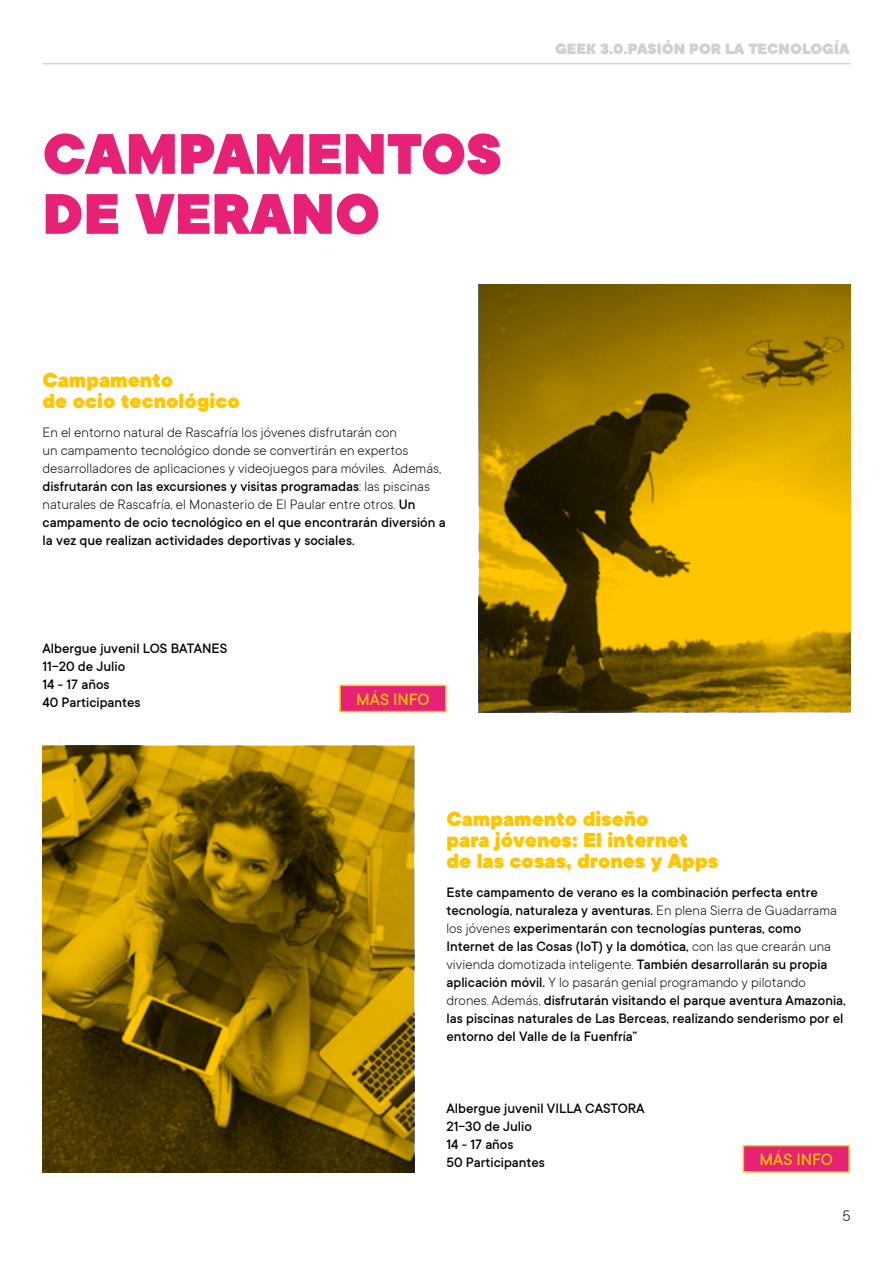
<style>
.page{position:relative;width:893px;height:1263px;background:#fff}
.page>*{position:absolute;margin:0;border:0;box-sizing:border-box;transform-origin:0 0}
.t1{font:900 63px "TT Commons";color:#e72176}
.t2{font:900 22.5px "TT Commons";color:#ffc600}
.t3{font:500 18px "TT Commons";color:#ffc600}
.Cabecera_Interior_No{font:900 16.5px "TT Commons";color:#d0d0d0}
.Cabecera_Interior_No-2{font:300 16.5px "TT Commons";color:#000}
.t4{font:500 15px/18px "TT Commons";color:#000}
.t5{font:300 15px/18px "TT Commons";color:#000}
.s1{font-weight:500}
.s2{font-weight:300}
</style>
<div class="page">
<hr style="left:43px;top:63px;width:807px;height:1px;background:#000">
<div style="left:339px;top:685px;width:107px;height:27px;background:#e72176;border:2px solid #ffc600"></div>
<div style="left:743px;top:1145px;width:107px;height:27px;background:#e72176;border:2px solid #ffc600"></div>
<svg style="left:479px;top:284px;width:371px;height:428px"></svg>
<svg style="left:43px;top:746px;width:371px;height:426px"></svg>
<p class="t1" style="left:43px;top:118px;width:460px">CAMPAMENTOS</p>
<p class="t1" style="left:43px;top:178px;width:339px">DE VERANO</p>
<p class="Cabecera_Interior_No" style="left:555px;top:39px;width:296px">GEEK 3.0.PASIÓN POR LA TECNOLOGÍA</p>
<p class="t2" style="left:43px;top:367px;width:132px">Campamento</p>
<p class="t2" style="left:43px;top:388px;width:199px">de ocio tecnológico</p>
<p class="t5" style="left:43px;top:423px;width:405px">En el entorno natural de Rascafría los jóvenes disfrutarán con<br>un campamento tecnológico donde se convertirán en expertos desarrolladores de aplicaciones y videojuegos para móviles. Además, <span class="s1">disfrutarán con las excursiones y visitas programadas</span>: las piscinas naturales de Rascafría, el Monasterio de El Paular entre otros. <span class="s1">Un campamento de ocio tecnológico en el que encontrarán diversión a la vez que realizan actividades deportivas y sociales.</span></p>
<p class="t4" style="left:43px;top:639px;width:186px">Albergue juvenil LOS BATANES</p>
<p class="t4" style="left:43px;top:657px;width:84px">11-20 de Julio</p>
<p class="t4" style="left:43px;top:675px;width:69px">14 - 17 años</p>
<p class="t4" style="left:43px;top:693px;width:100px">40 Participantes</p>
<p class="t3" style="left:356px;top:689px;width:75px">MÁS INFO</p>
<p class="t2" style="left:446px;top:806px;width:204px">Campamento diseño</p>
<p class="t2" style="left:446px;top:827px;width:243px">para jóvenes: El internet</p>
<p class="t2" style="left:446px;top:848px;width:273px">de las cosas, drones y Apps</p>
<p class="t4" style="left:446px;top:884px;width:401px">Este campamento de verano es la combinación perfecta entre tecnología, naturaleza y aventuras. <span class="s2">En plena Sierra de Guadarrama los jóvenes</span> experimentarán con tecnologías punteras, como Internet de las Cosas (IoT) y la domótica, <span class="s2">con las que crearán una vivienda domotizada inteligente.</span> También desarrollarán su propia aplicación móvil. <span class="s2">Y lo pasarán genial programando y pilotando drones. Además,</span> disfrutarán visitando el parque aventura Amazonia, las piscinas naturales de Las Berceas, realizando senderismo por el entorno del Valle de la Fuenfría”</p>
<p class="t4" style="left:446px;top:1099px;width:200px">Albergue juvenil VILLA CASTORA</p>
<p class="t4" style="left:446px;top:1117px;width:87px">21-30 de Julio</p>
<p class="t4" style="left:446px;top:1135px;width:69px">14 - 17 años</p>
<p class="t4" style="left:446px;top:1153px;width:100px">50 Participantes</p>
<p class="t3" style="left:760px;top:1150px;width:75px">MÁS INFO</p>
<p class="Cabecera_Interior_No-2" style="left:842px;top:1206px;width:10px">5</p>
</div>
